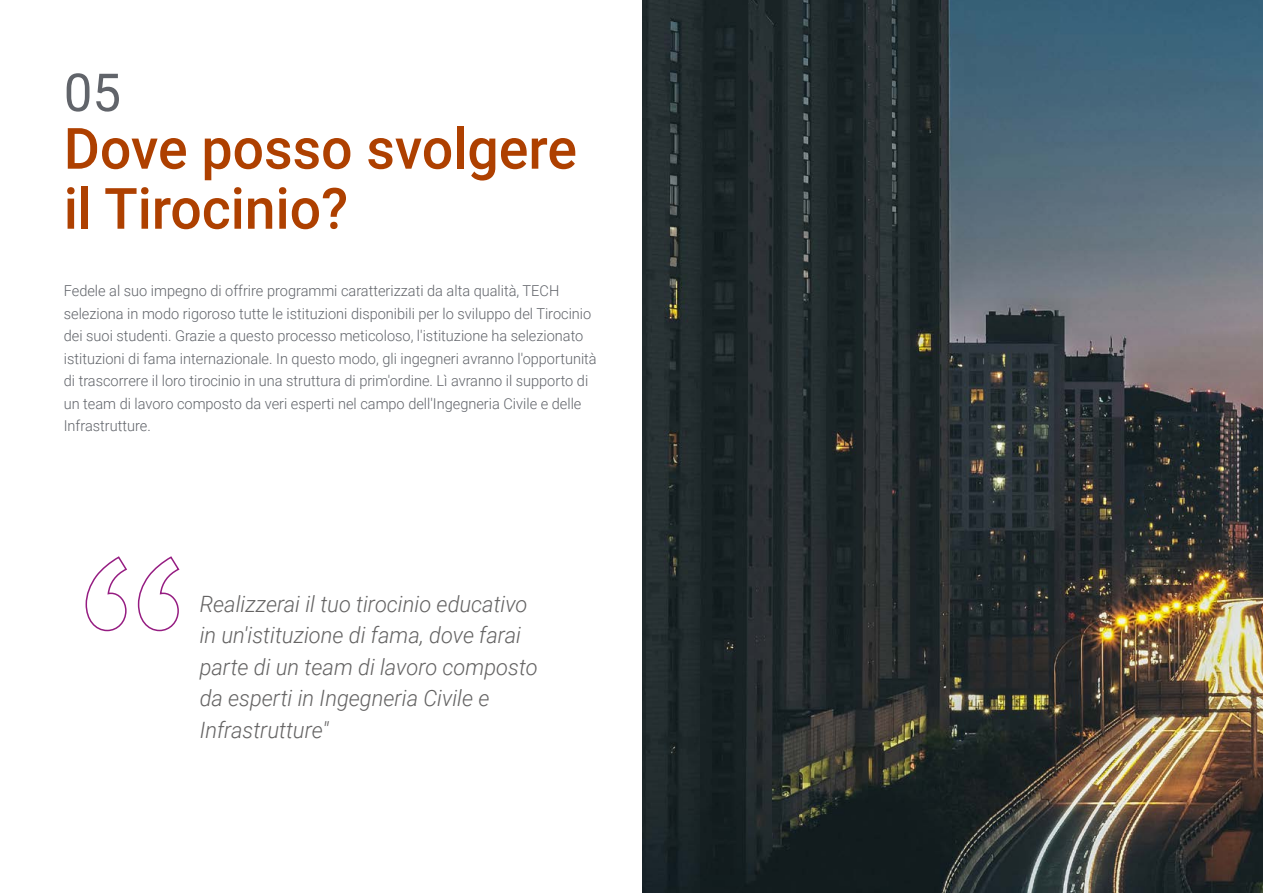
<style>
.page{position:relative;width:1263px;height:893px;background:#fff}
.page>*{position:absolute;margin:0;border:0;box-sizing:border-box;transform-origin:0 0}
.t1{font:500 57px/60px "Roboto";color:#ae4000}
.t2{font:52.5px "Roboto";color:#61646a}
.t3{font:italic 300 22.5px/31.5px "Roboto";color:#646363}
.t4{font:300 15px/22.5px "Roboto";color:#61646a}
</style>
<div class="page">
<img style="left:642px;top:0;width:621px;height:893px">
<svg style="left:85px;top:556px;width:95px;height:76px"></svg>
<h2 class="t2" style="left:64px;top:56px;width:59px">05</h2>
<h1 class="t1" style="left:64px;top:116px;width:515px">Dove posso svolgere il Tirocinio?</h1>
<p class="t4" style="left:64px;top:279px;width:534px">Fedele al suo impegno di offrire programmi caratterizzati da alta qualità, TECH seleziona in modo rigoroso tutte le istituzioni disponibili per lo sviluppo del Tirocinio dei suoi studenti. Grazie a questo processo meticoloso, l'istituzione ha selezionato istituzioni di fama internazionale. In questo modo, gli ingegneri avranno l'opportunità di trascorrere il loro tirocinio in una struttura di prim'ordine. Lì avranno il supporto di un team di lavoro composto da veri esperti nel campo dell'Ingegneria Civile e delle Infrastrutture.</p>
<h3 class="t3" style="left:200px;top:587px;width:339px">Realizzerai il tuo tirocinio educativo in un'istituzione di fama, dove farai parte di un team di lavoro composto da esperti in Ingegneria Civile e<br>Infrastrutture"</h3>
</div>
